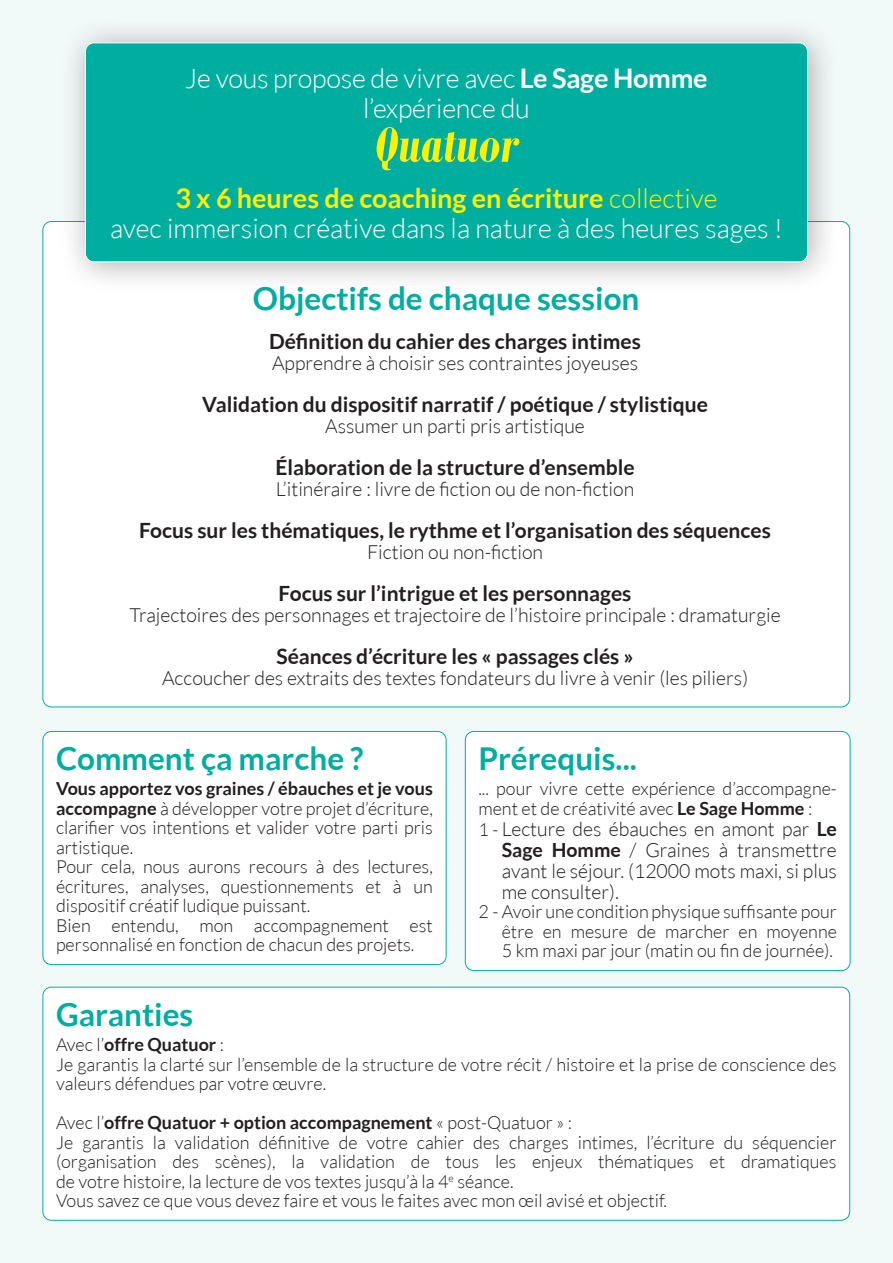
<style>
.page{position:relative;width:893px;height:1263px;background:#f2faf9}
.page>*{position:absolute;margin:0;border:0;box-sizing:border-box;transform-origin:0 0}
.t1{font:italic 700 54px "Bodoni MT Condensed";letter-spacing:-.01em;color:#fff101}
.t2{font:700 31.5px "Lato";color:#00ae9f}
.t3{font:300 27px/30px "Lato";color:#fff;text-align:center}
.t4{font:700 21px "Lato";color:#231f20}
.t5{font:300 19.5px/21px "Lato";color:#231f20;text-align:justify}
.t6{font:300 18px/19.5px "Lato";color:#231f20}
.s1{font-weight:700}
.s2{font-weight:700;color:#fff101}
.s3{color:#fff101}
.s4{font-size:18px}
</style>
<div class="page">
<div style="left:43px;top:221px;width:807px;height:486px;background:#fff;border-radius:9px"></div>
<div style="left:43px;top:731px;width:403px;height:233px;background:#fff;border-radius:9px"></div>
<div style="left:43px;top:731px;width:403px;height:234px;border:1px solid #00ae9f;border-radius:9px"></div>
<div style="left:59px;top:17px;width:781px;height:277px;background:#231f20;opacity:.36"></div>
<div style="left:85px;top:43px;width:722px;height:219px;background:#00ae9f;border-radius:9px"></div>
<div style="left:85px;top:43px;width:723px;height:219px;border:1px solid #fff;border-radius:9px"></div>
<div style="left:465px;top:731px;width:385px;height:239px;background:#fff;border-radius:9px"></div>
<div style="left:465px;top:731px;width:385px;height:240px;border:1px solid #00ae9f;border-radius:9px"></div>
<div style="left:43px;top:987px;width:807px;height:233px;background:#fff;border-radius:9px"></div>
<div style="left:43px;top:987px;width:807px;height:234px;border:1px solid #00ae9f;border-radius:9px"></div>
<h3 class="t3" style="left:185px;top:64px;width:524px">Je vous propose de vivre avec <span class="s1">Le Sage Homme </span>l’expérience du</h3>
<h1 class="t1" style="left:375px;top:112px;width:145px">Quatuor</h1>
<h3 class="t3" style="left:110px;top:184px;width:674px"><span class="s2">3 x 6 heures de coaching en écriture</span> <span class="s3">collective<br></span>avec immersion créative dans la nature à des heures sages !</h3>
<h2 class="t2" style="left:253px;top:280px;width:388px">Objectifs de chaque session</h2>
<p class="t4" style="left:269px;top:329px;width:373px">Définition du cahier des charges intimes</p>
<p class="t5" style="left:272px;top:352px;width:368px">Apprendre à choisir ses contraintes joyeuses</p>
<p class="t4" style="left:202px;top:392px;width:507px">Validation du dispositif narratif / poétique / stylistique</p>
<p class="t5" style="left:325px;top:415px;width:261px">Assumer un parti pris artistique</p>
<p class="t4" style="left:275px;top:455px;width:361px">Élaboration de la structure d’ensemble</p>
<p class="t5" style="left:276px;top:478px;width:360px">L’itinéraire : livre de fiction ou de non-fiction</p>
<p class="t4" style="left:139px;top:518px;width:633px">Focus sur les thématiques, le rythme et l’organisation des séquences</p>
<p class="t5" style="left:367px;top:541px;width:177px">Fiction ou non-fiction</p>
<p class="t4" style="left:279px;top:581px;width:354px">Focus sur l’intrigue et les personnages</p>
<p class="t5" style="left:129px;top:604px;width:653px">Trajectoires des personnages et trajectoire de l’histoire principale : dramaturgie</p>
<p class="t4" style="left:276px;top:644px;width:359px">Séances d’écriture les « passages clés »</p>
<p class="t5" style="left:162px;top:667px;width:588px">Accoucher des extraits des textes fondateurs du livre à venir (les piliers)</p>
<h2 class="t2" style="left:56px;top:740px;width:309px">Comment ça marche ?</h2>
<p class="t6" style="left:56px;top:779px;width:378px"><span class="s1">Vous apportez vos graines / ébauches et je vous accompagne</span> à développer votre projet d’écriture, clarifier vos intentions et valider votre parti pris artistique.<br>Pour cela, nous aurons recours à des lectures, écritures, analyses, questionnements et à un dispositif créatif ludique puissant.<br>Bien entendu, mon accompagnement est personnalisé en fonction de chacun des projets.</p>
<h2 class="t2" style="left:478px;top:740px;width:160px">Prérequis...</h2>
<p class="t6" style="left:478px;top:779px;width:360px">... pour vivre cette expérience d’accompagne&shy;ment et de créativité avec <span class="s1">Le Sage Homme</span> :</p>
<p class="t5" style="left:502px;top:818px;width:337px;text-indent:-23px"><span class="s4">1 -</span> Lecture des ébauches en amont par <span class="s1">Le Sage Homme</span> / Graines à transmettre avant le séjour. (12000 mots maxi, si plus me consulter).</p>
<p class="t6" style="left:502px;top:902px;width:337px;text-align:justify;text-indent:-23px">2 - Avoir une condition physique suffisante pour être en mesure de marcher en moyenne 5 km maxi par jour (matin ou fin de journée).</p>
<h2 class="t2" style="left:56px;top:996px;width:139px">Garanties</h2>
<p class="t6" style="left:56px;top:1035px;width:782px">Avec l’<span class="s1">offre Quatuor</span> :<br>Je garantis la clarté sur l’ensemble de la structure de votre récit / histoire et la prise de conscience des valeurs défendues par votre œuvre.</p>
<p class="t6" style="left:56px;top:1113px;width:782px">Avec l’<span class="s1">offre Quatuor + option accompagnement</span> « post-Quatuor » :<br>Je garantis la validation définitive de votre cahier des charges intimes, l’écriture du séquencier (organisation des scènes), la validation de tous les enjeux thématiques et dramatiques de votre histoire, la lecture de vos textes jusqu’à la 4<sup>e</sup> séance.<br>Vous savez ce que vous devez faire et vous le faites avec mon œil avisé et objectif.</p>
</div>
